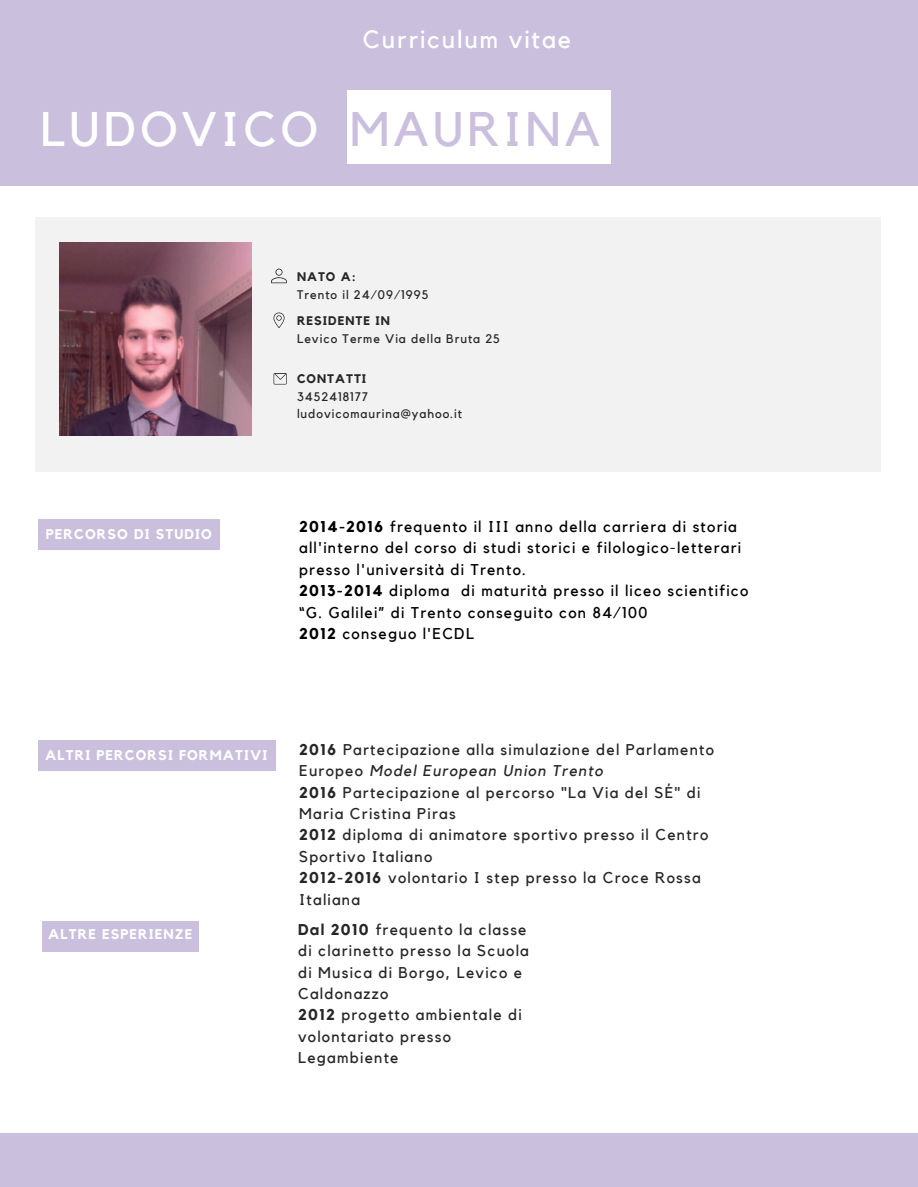
<style>
.page{position:relative;width:918px;height:1187px;background:#fff}
.page>*{position:absolute;margin:0;border:0;box-sizing:border-box;transform-origin:0 0}
.t1{font:48.45px "Kollektif";letter-spacing:.08em;color:#fff}
.t2{font:24.9px "Kollektif";letter-spacing:.08em;color:#fff}
.t3{font:15.6px/21.3px "Kollektif";letter-spacing:.08em;color:#262626}
.t4{font:15.6px/21.3px "Kollektif";letter-spacing:.08em;color:#000}
.t5{font:700 13.95px "Kollektif";letter-spacing:.08em;color:#fff}
.t6{font:12.45px/16.8px "Kollektif";letter-spacing:.08em;color:#262626}
.t7{font:700 12.45px "Kollektif";letter-spacing:.08em;color:#262626}
.s1{color:#cabfdd}
.s2{font-weight:700}
.s3{font-style:italic}
</style>
<div class="page">
<div style="left:0;top:0;width:918px;height:185px;background:#cabfdd"></div>
<div style="left:0;top:1132px;width:918px;height:54px;background:#cabfdd"></div>
<div style="left:347px;top:91px;width:263px;height:73px;background:#fff"></div>
<div style="left:35px;top:218px;width:845px;height:253px;background:#f0f1f0"></div>
<div style="left:38px;top:518px;width:181px;height:31px;background:#cabfdd"></div>
<div style="left:38px;top:740px;width:238px;height:31px;background:#cabfdd"></div>
<svg style="left:271px;top:268px;width:16px;height:15px"></svg>
<svg style="left:273px;top:312px;width:12px;height:16px"></svg>
<svg style="left:274px;top:373px;width:13px;height:11px"></svg>
<div style="left:43px;top:920px;width:156px;height:31px;background:#cabfdd"></div>
<img style="left:60px;top:243px;width:192px;height:192px">
<h2 class="t2" style="left:363px;top:28px;width:210px">Curriculum vitae</h2>
<h1 class="t1" style="left:40px;top:107px;width:561px">LUDOVICO <span class="s1">MAURINA</span></h1>
<p class="t7" style="left:297px;top:271px;width:60px">NATO A:</p>
<p class="t5" style="left:46px;top:527px;width:168px">PERCORSO DI STUDIO</p>
<p class="t6" style="left:297px;top:287px;width:133px">Trento il 24/09/1995</p>
<p class="t7" style="left:297px;top:315px;width:94px">RESIDENTE IN</p>
<p class="t6" style="left:297px;top:331px;width:204px">Levico Terme Via della Bruta 25</p>
<p class="t7" style="left:297px;top:373px;width:71px">CONTATTI</p>
<p class="t6" style="left:297px;top:389px;width:167px">3452418177 ludovicomaurina@yahoo.it</p>
<p class="t4" style="left:299px;top:516px;width:451px"><span class="s2">2014-2016</span> frequento il III anno della carriera di storia all'interno del corso di studi storici e filologico-letterari presso l'università di Trento.<br><span class="s2">2013-2014</span> diploma di maturità presso il liceo scientifico “G. Galilei” di Trento conseguito con 84/100<br><span class="s2">2012</span> conseguo l'ECDL</p>
<p class="t5" style="left:45px;top:749px;width:224px">ALTRI PERCORSI FORMATIVI</p>
<p class="t5" style="left:48px;top:928px;width:146px">ALTRE ESPERIENZE</p>
<p class="t3" style="left:299px;top:739px;width:416px"><span class="s2">2016</span> Partecipazione alla simulazione del Parlamento Europeo <span class="s3">Model European Union Trento<br></span><span class="s2">2016</span> Partecipazione al percorso "La Via del SÉ" di Maria Cristina Piras<br><span class="s2">2012</span> diploma di animatore sportivo presso il Centro Sportivo Italiano<br><span class="s2">2012-2016</span> volontario I step presso la Croce Rossa Italiana</p>
<p class="t3" style="left:298px;top:919px;width:232px"><span class="s2">Dal 2010</span> frequento la classe di clarinetto presso la Scuola di Musica di Borgo, Levico e<br>Caldonazzo<br><span class="s2">2012</span> progetto ambientale di volontariato presso<br>Legambiente</p>
</div>
